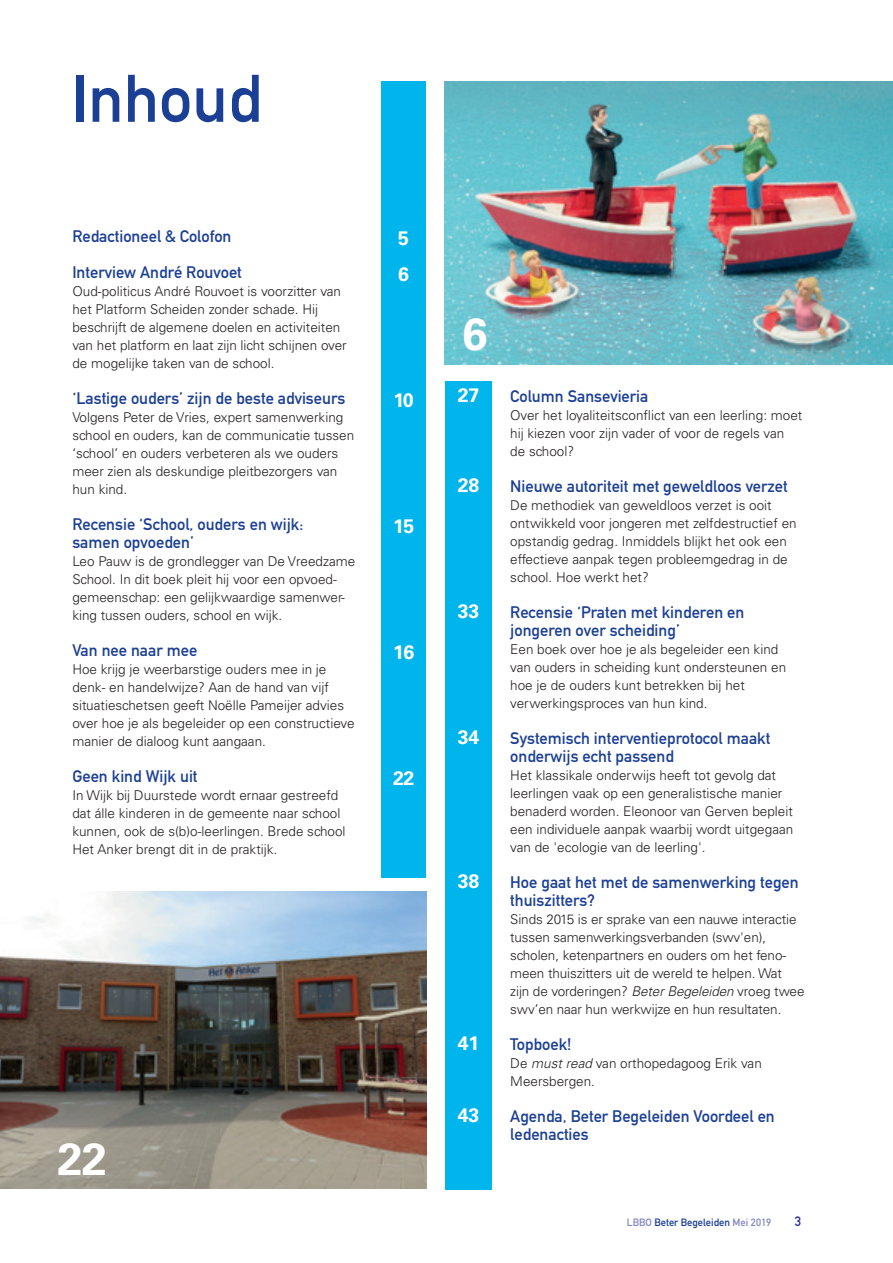
<style>
.page{position:relative;width:893px;height:1263px;background:#fff}
.page>*{position:absolute;margin:0;border:0;box-sizing:border-box;transform-origin:0 0}
.t1{font:66px "DIN Mittelschrift LT";color:#1b3f94}
.t2{font:700 45px "Univers LT Std";color:#fff}
.t3{font:700 19.5px/36px "Univers LT Std";letter-spacing:-.015em;color:#fff}
.t4{font:16.5px/18px "DIN Mittelschrift LT";color:#1b3f94}
.t5{font:300 13.5px/18px "Univers LT Std";color:#231f20}
.t6{font:13.5px "DIN Mittelschrift LT";color:#2b3291}
.t7{font:10.5px "DIN Mittelschrift LT";color:#1b3f94}
.s1{font-style:italic}
.s2{color:#8287bf}
</style>
<div class="page">
<img style="left:0;top:891px;width:427px;height:298px">
<svg style="left:425px;top:384px;width:1px;height:85px"></svg>
<svg style="left:425px;top:115px;width:20px;height:64px"></svg>
<img style="left:445px;top:81px;width:448px;height:283px">
<div style="left:381px;top:81px;width:44px;height:797px;background:#00b5ec"></div>
<div style="left:445px;top:381px;width:47px;height:808px;background:#00b5ec"></div>
<h1 class="t1" style="left:71px;top:60px;width:192px">Inhoud</h1>
<p class="t4" style="left:72px;top:218px;width:171px;line-height:36px">Redactioneel &amp; Colofon<br>Interview André Rouvoet</p>
<p class="t5" style="left:72px;top:282px;width:276px">Oud-politicus André Rouvoet is voorzitter van het Platform Scheiden zonder schade. Hij beschrijft de algemene doelen en activiteiten van het platform en laat zijn licht schijnen over de mogelijke taken van de school.</p>
<p class="t4" style="left:72px;top:389px;width:274px">‘Lastige ouders’ zijn de beste adviseurs</p>
<p class="t5" style="left:72px;top:408px;width:283px">Volgens Peter de Vries, expert samenwerking school en ouders, kan de communicatie tussen ‘school’ en ouders verbeteren als we ouders meer zien als deskundige pleitbezorgers van hun kind.</p>
<p class="t4" style="left:72px;top:515px;width:233px">Recensie ‘School, ouders en wijk: samen opvoeden’</p>
<p class="t5" style="left:72px;top:552px;width:284px">Leo Pauw is de grondlegger van De Vreedzame School. In dit boek pleit hij voor een opvoed&shy;gemeenschap: een gelijkwaardige samenwer&shy;king tussen ouders, school en wijk.</p>
<p class="t4" style="left:72px;top:641px;width:126px">Van nee naar mee</p>
<p class="t5" style="left:72px;top:660px;width:284px">Hoe krijg je weerbarstige ouders mee in je denk- en handelwijze? Aan de hand van vijf situatieschetsen geeft Noëlle Pameijer advies over hoe je als begeleider op een constructieve manier de dialoog kunt aangaan.</p>
<p class="t4" style="left:72px;top:767px;width:127px">Geen kind Wijk uit</p>
<p class="t5" style="left:72px;top:786px;width:275px">In Wijk bij Duurstede wordt ernaar gestreefd dat álle kinderen in de gemeente naar school kunnen, ook de s(b)o-leerlingen. Brede school Het Anker brengt dit in de praktijk.</p>
<h3 class="t3" style="left:398px;top:220px;width:12px">5<br>6</h3>
<h3 class="t3" style="left:394px;top:382px;width:22px">10</h3>
<h3 class="t3" style="left:393px;top:508px;width:23px">15</h3>
<h3 class="t3" style="left:393px;top:634px;width:23px">16</h3>
<h3 class="t3" style="left:393px;top:760px;width:23px">22</h3>
<h2 class="t2" style="left:58px;top:1132px;width:51px">22</h2>
<h2 class="t2" style="left:462px;top:307px;width:27px">6</h2>
<h3 class="t3" style="left:458px;top:377px;width:23px">27</h3>
<h3 class="t3" style="left:458px;top:467px;width:23px">28</h3>
<h3 class="t3" style="left:458px;top:593px;width:23px">33</h3>
<h3 class="t3" style="left:458px;top:719px;width:23px">34</h3>
<h3 class="t3" style="left:458px;top:863px;width:23px">38</h3>
<h3 class="t3" style="left:458px;top:1025px;width:23px">41</h3>
<h3 class="t3" style="left:458px;top:1097px;width:23px">43</h3>
<p class="t4" style="left:510px;top:387px;width:140px">Column Sansevieria</p>
<p class="t5" style="left:510px;top:406px;width:294px">Over het loyaliteitsconflict van een leerling: moet hij kiezen voor zijn vader of voor de regels van de school?</p>
<p class="t4" style="left:510px;top:477px;width:279px">Nieuwe autoriteit met geweldloos verzet</p>
<p class="t5" style="left:510px;top:496px;width:288px">De methodiek van geweldloos verzet is ooit ontwikkeld voor jongeren met zelfdestructief en opstandig gedrag. Inmiddels blijkt het ook een effectieve aanpak tegen probleemgedrag in de school. Hoe werkt het?</p>
<p class="t4" style="left:510px;top:603px;width:235px">Recensie ‘Praten met kinderen en jongeren over scheiding’</p>
<p class="t5" style="left:510px;top:640px;width:277px">Een boek over hoe je als begeleider een kind van ouders in scheiding kunt ondersteunen en hoe je de ouders kunt betrekken bij het verwerkingsproces van hun kind.</p>
<p class="t4" style="left:510px;top:729px;width:262px">Systemisch interventieprotocol maakt onderwijs echt passend</p>
<p class="t5" style="left:510px;top:766px;width:285px">Het klassikale onderwijs heeft tot gevolg dat leerlingen vaak op een generalistische manier benaderd worden. Eleonoor van Gerven bepleit een individuele aanpak waarbij wordt uitgegaan van de 'ecologie van de leerling'.</p>
<p class="t4" style="left:510px;top:873px;width:290px">Hoe gaat het met de samenwerking tegen thuiszitters?</p>
<p class="t5" style="left:510px;top:910px;width:296px">Sinds 2015 is er sprake van een nauwe interactie tussen samenwerkingsverbanden (swv'en), scholen, ketenpartners en ouders om het feno&shy;meen thuiszitters uit de wereld te helpen. Wat zijn de vorderingen? <span class="s1">Beter Begeleiden</span> vroeg twee swv’en naar hun werkwijze en hun resultaten.</p>
<p class="t4" style="left:510px;top:1035px;width:63px">Topboek!</p>
<p class="t5" style="left:510px;top:1054px;width:253px">De <span class="s1">must read</span> van orthopedagoog Erik van<br>Meersbergen.</p>
<p class="t4" style="left:510px;top:1107px;width:266px">Agenda, Beter Begeleiden Voordeel en ledenacties</p>
<p class="t7" style="left:627px;top:1216px;width:146px"><span class="s2">LBBO</span> Beter Begeleiden <span class="s2">Mei 2019</span></p>
<p class="t6" style="left:795px;top:1213px;width:8px">3</p>
</div>
